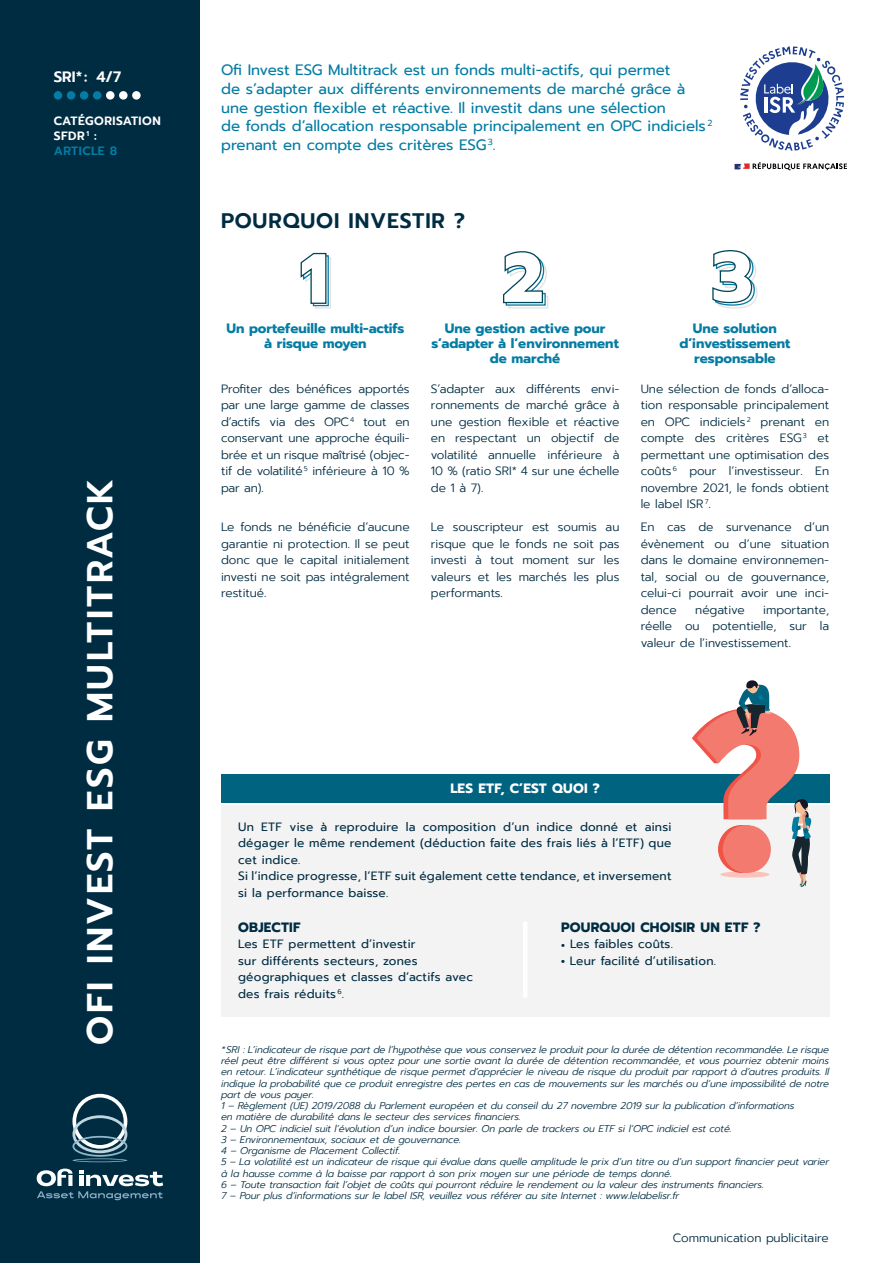
<style>
.page{position:relative;width:893px;height:1263px;background:#fff}
.page>*{position:absolute;margin:0;border:0;box-sizing:border-box;transform-origin:0 0}
.t1{font:600 36px "Prompt";letter-spacing:.07em;color:#fff}
.t2{font:600 21px "Prompt";letter-spacing:.04em;color:#002c42}
.t3{font:15px/18.8px "Prompt";color:#047ca3}
.t4{font:600 15px "Prompt";color:#fff}
.t5{font:700 13.5px/15px "Prompt";color:#047ca3;text-align:center}
.t6{font:700 13.5px "Prompt";letter-spacing:.02em;color:#002c42}
.t7{font:700 13.5px "Prompt";letter-spacing:.02em;color:#fff}
.t8{font:300 12px/16.5px "Prompt";color:#002c42;text-align:justify}
.t9{font:12px/16.5px "Prompt";letter-spacing:.02em;color:#002c42}
.t10{font:600 12px/15px "Prompt";letter-spacing:.04em;color:#fff}
.t11{font:italic 300 9.75px/11.2px "Prompt";letter-spacing:-.01em;color:#002c42}
.s1{color:#047ca3}
.s2{font-weight:600;font-size:15px}
.s3{font-weight:700;font-size:15px}
</style>
<div class="page">
<div style="left:221px;top:805px;width:608px;height:211px;background:#f3f3f3"></div>
<div style="left:221px;top:774px;width:608px;height:28px;background:#00637f"></div>
<div style="left:0;top:0;width:200px;height:1263px;background:#002c42"></div>
<svg style="left:37px;top:1168px;width:126px;height:32px"></svg>
<svg style="left:72px;top:1094px;width:55px;height:63px"></svg>
<svg style="left:72px;top:1158px;width:55px;height:4px"></svg>
<div style="left:54px;top:91px;width:8px;height:9px;background:#047ca3;border-radius:50%"></div>
<div style="left:67px;top:91px;width:8px;height:9px;background:#047ca3;border-radius:50%"></div>
<div style="left:80px;top:91px;width:8px;height:9px;background:#047ca3;border-radius:50%"></div>
<div style="left:93px;top:91px;width:8px;height:9px;background:#047ca3;border-radius:50%"></div>
<div style="left:106px;top:91px;width:9px;height:9px;background:#fff;border-radius:50%"></div>
<div style="left:119px;top:91px;width:9px;height:9px;background:#fff;border-radius:50%"></div>
<div style="left:132px;top:91px;width:9px;height:9px;background:#fff;border-radius:50%"></div>
<svg style="left:300px;top:252px;width:31px;height:57px"></svg>
<svg style="left:503px;top:251px;width:46px;height:58px"></svg>
<svg style="left:712px;top:250px;width:46px;height:59px"></svg>
<svg style="left:692px;top:680px;width:119px;height:207px"></svg>
<hr style="left:523px;top:921px;width:4px;height:77px;background:#fff">
<svg style="left:734px;top:162px;width:113px;height:8px"></svg>
<svg style="left:740px;top:46px;width:104px;height:105px"></svg>
<h3 class="t4" style="left:54px;top:65px;width:69px">SRI* : 4/7</h3>
<p class="t10" style="left:54px;top:114px;width:109px">CATÉGORISATION<br>SFDR <sup>1</sup> :<br><span class="s1">ARTICLE 8</span></p>
<h1 class="t1" style="left:73px;top:1045px;width:568px;rotate:-90deg">OFI INVEST ESG MULTITRACK</h1>
<p class="t3" style="left:221px;top:60px;width:493px">Ofi Invest ESG Multitrack est un fonds multi-actifs, qui permet<br>de s’adapter aux différents environnements de marché grâce à une gestion flexible et réactive. Il investit dans une sélection<br>de fonds d’allocation responsable principalement en OPC indiciels <sup>2 </sup>prenant en compte des critères ESG <sup>3</sup>.</p>
<h2 class="t2" style="left:221px;top:206px;width:245px">POURQUOI INVESTIR ?</h2>
<h3 class="t5" style="left:227px;top:321px;width:179px">Un portefeuille multi-actifs à risque moyen</h3>
<p class="t8" style="left:221px;top:380px;width:190px">Profiter des bénéfices apportés par une large gamme de classes d’actifs via des OPC <sup>4</sup> tout en conservant une approche équili&shy;brée et un risque maîtrisé (objec&shy;tif de volatilité <sup>5</sup> inférieure à 10 % par an).</p>
<p class="t8" style="left:221px;top:519px;width:190px">Le fonds ne bénéficie d’aucune garantie ni protection. Il se peut donc que le capital initialement investi ne soit pas intégralement restitué.</p>
<h3 class="t5" style="left:431px;top:321px;width:189px">Une gestion active pour s’adapter à l’environnement de marché</h3>
<p class="t8" style="left:431px;top:380px;width:190px">S’adapter aux différents envi&shy;ronnements de marché grâce à une gestion flexible et réactive en respectant un objectif de volatilité annuelle inférieure à 10 % (ratio SRI* 4 sur une échelle de 1 à 7).</p>
<p class="t8" style="left:431px;top:519px;width:190px">Le souscripteur est soumis au risque que le fonds ne soit pas investi à tout moment sur les valeurs et les marchés les plus performants.</p>
<h3 class="t5" style="left:679px;top:321px;width:112px">Une solution d’investissement responsable</h3>
<p class="t8" style="left:641px;top:380px;width:190px">Une sélection de fonds d’alloca&shy;tion responsable principalement en OPC indiciels <sup>2</sup> prenant en compte des critères ESG <sup>3</sup> et permettant une optimisation des coûts <sup>6</sup> pour l’investisseur. En novembre 2021, le fonds obtient le label ISR <sup>7</sup>.</p>
<p class="t8" style="left:641px;top:519px;width:190px">En cas de survenance d’un évènement ou d’une situation dans le domaine environnemen&shy;tal, social ou de gouvernance, celui-ci pourrait avoir une inci&shy;dence</p>
<p class="t8" style="left:695px;top:601px;width:51px">négative</p>
<p class="t8" style="left:641px;top:601px;width:190px;text-indent:123px">importante, réelle ou potentielle, sur la valeur de l’investissement.</p>
<h3 class="t7" style="left:450px;top:778px;width:151px">LES ETF, C’EST QUOI ?</h3>
<p class="t9" style="left:238px;top:818px;width:435px">Un ETF vise à reproduire la composition d’un indice donné et ainsi dégager le même rendement (déduction faite des frais liés à l’ETF) que cet indice.<br>Si l’indice progresse, l’ETF suit également cette tendance, et inversement si la performance baisse.</p>
<h3 class="t6" style="left:238px;top:917px;width:64px">OBJECTIF</h3>
<p class="t9" style="left:238px;top:936px;width:236px">Les ETF permettent d’investir<br>sur différents secteurs, zones géographiques et classes d’actifs avec des frais réduits <sup>6</sup>.</p>
<h3 class="t6" style="left:561px;top:917px;width:201px">POURQUOI CHOISIR UN ETF ?</h3>
<p class="t9" style="left:561px;top:936px;width:113px"><span class="s2">•</span> Les faibles coûts.</p>
<p class="t9" style="left:561px;top:952px;width:156px"><span class="s3">•</span> Leur facilité d’utilisation.</p>
<p class="t11" style="left:221px;top:1044px;width:610px">*SRI : L’indicateur de risque part de l’hypothèse que vous conservez le produit pour la durée de détention recommandée. Le risque réel peut être différent si vous optez pour une sortie avant la durée de détention recommandée, et vous pourriez obtenir moins en retour. L’indicateur synthétique de risque permet d’apprécier le niveau de risque du produit par rapport à d’autres produits. Il indique la probabilité que ce produit enregistre des pertes en cas de mouvements sur les marchés ou d’une impossibilité de notre part de vous payer.<br>1 – Règlement (UE) 2019/2088 du Parlement européen et du conseil du 27 novembre 2019 sur la publication d’informations<br>en matière de durabilité dans le secteur des services financiers.<br>2 – Un OPC indiciel suit l’évolution d’un indice boursier. On parle de trackers ou ETF si l’OPC indiciel est coté.<br>3 – Environnementaux, sociaux et de gouvernance.<br>4 – Organisme de Placement Collectif.<br>5 – La volatilité est un indicateur de risque qui évalue dans quelle amplitude le prix d’un titre ou d’un support financier peut varier à la hausse comme à la baisse par rapport à son prix moyen sur une période de temps donné.<br>6 – Toute transaction fait l’objet de coûts qui pourront réduire le rendement ou la valeur des instruments financiers.<br>7 – Pour plus d’informations sur le label ISR, veuillez vous référer au site Internet : www.lelabelisr.fr</p>
<p class="t8" style="left:673px;top:1229px;width:157px">Communication publicitaire</p>
</div>
